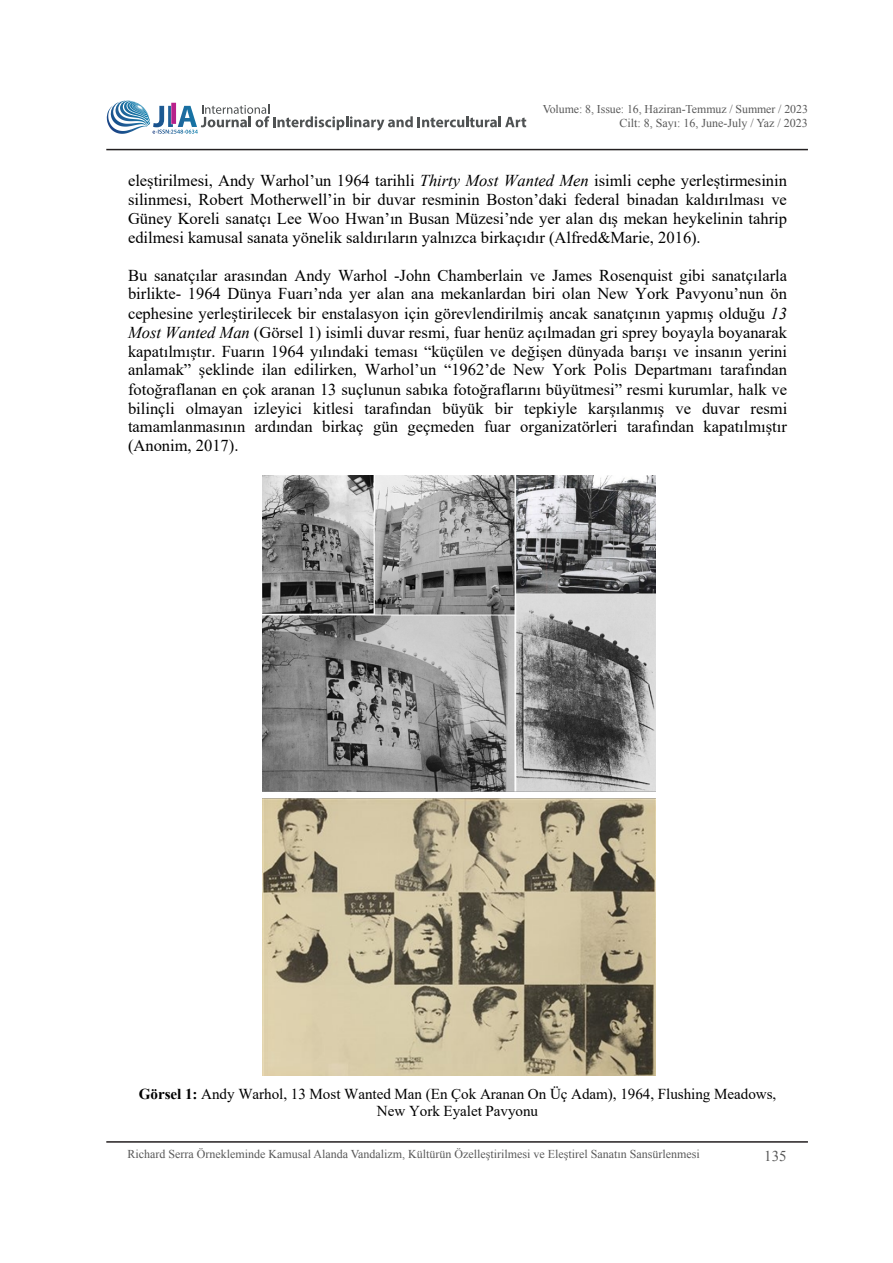
<style>
.page{position:relative;width:893px;height:1263px;background:#fff}
.page>*{position:absolute;margin:0;border:0;box-sizing:border-box;transform-origin:0 0}
.t1{font:16.5px/18.9px "Times New Roman";color:#000;text-align:justify}
.t2{font:15.15px/17.2px "Times New Roman";letter-spacing:-.005em;color:#000;text-align:center}
.t3{font:15px "Times New Roman";color:#585858}
.t4{font:12px "Times New Roman";color:#585858}
.t5{font:11.85px "Times New Roman";letter-spacing:-.005em;color:#585858}
.s1{font-style:italic}
.s2{font-weight:700}
</style>
<div class="page">
<hr style="left:106px;top:1141px;width:702px;height:2px;background:#231f20">
<hr style="left:106px;top:149px;width:702px;height:1px;background:#231f20">
<svg style="left:106px;top:100px;width:420px;height:34px"></svg>
<img style="left:262px;top:475px;width:394px;height:601px">
<p class="t5" style="left:543px;top:101px;width:267px">Volume: 8, Issue: 16, Haziran-Temmuz / Summer / 2023</p>
<p class="t4" style="left:620px;top:115px;width:190px">Cilt: 8, Sayı: 16, June-July / Yaz / 2023</p>
<p class="t1" style="left:128px;top:170px;width:661px">eleştirilmesi, Andy Warhol’un 1964 tarihli <span class="s1">Thirty Most Wanted Men</span> isimli cephe yerleştirmesinin silinmesi, Robert Motherwell’in bir duvar resminin Boston’daki federal binadan kaldırılması ve Güney Koreli sanatçı Lee Woo Hwan’ın Busan Müzesi’nde yer alan dış mekan heykelinin tahrip edilmesi kamusal sanata yönelik saldırıların yalnızca birkaçıdır (Alfred&amp;Marie, 2016).</p>
<p class="t1" style="left:128px;top:265px;width:661px">Bu sanatçılar arasından Andy Warhol -John Chamberlain ve James Rosenquist gibi sanatçılarla birlikte- 1964 Dünya Fuarı’nda yer alan ana mekanlardan biri olan New York Pavyonu’nun ön cephesine yerleştirilecek bir enstalasyon için görevlendirilmiş ancak sanatçının yapmış olduğu <span class="s1">13<br>Most Wanted Man</span> (Görsel 1) isimli duvar resmi, fuar henüz açılmadan gri sprey boyayla boyanarak kapatılmıştır. Fuarın 1964 yılındaki teması “küçülen ve değişen dünyada barışı ve insanın yerini anlamak” şeklinde ilan edilirken, Warhol’un “1962’de New York Polis Departmanı tarafından fotoğraflanan en çok aranan 13 suçlunun sabıka fotoğraflarını büyütmesi” resmi kurumlar, halk ve bilinçli olmayan izleyici kitlesi tarafından büyük bir tepkiyle karşılanmış ve duvar resmi tamamlanmasının ardından birkaç gün geçmeden fuar organizatörleri tarafından kapatılmıştır (Anonim, 2017).</p>
<p class="t2" style="left:139px;top:1084px;width:639px"><span class="s2">Görsel 1:</span> Andy Warhol, 13 Most Wanted Man (En Çok Aranan On Üç Adam), 1964, Flushing Meadows,<br>New York Eyalet Pavyonu</p>
<p class="t4" style="left:128px;top:1146px;width:574px">Richard Serra Örnekleminde Kamusal Alanda Vandalizm, Kültürün Özelleştirilmesi ve Eleştirel Sanatın Sansürlenmesi</p>
<p class="t3" style="left:764px;top:1145px;width:24px">135</p>
</div>
